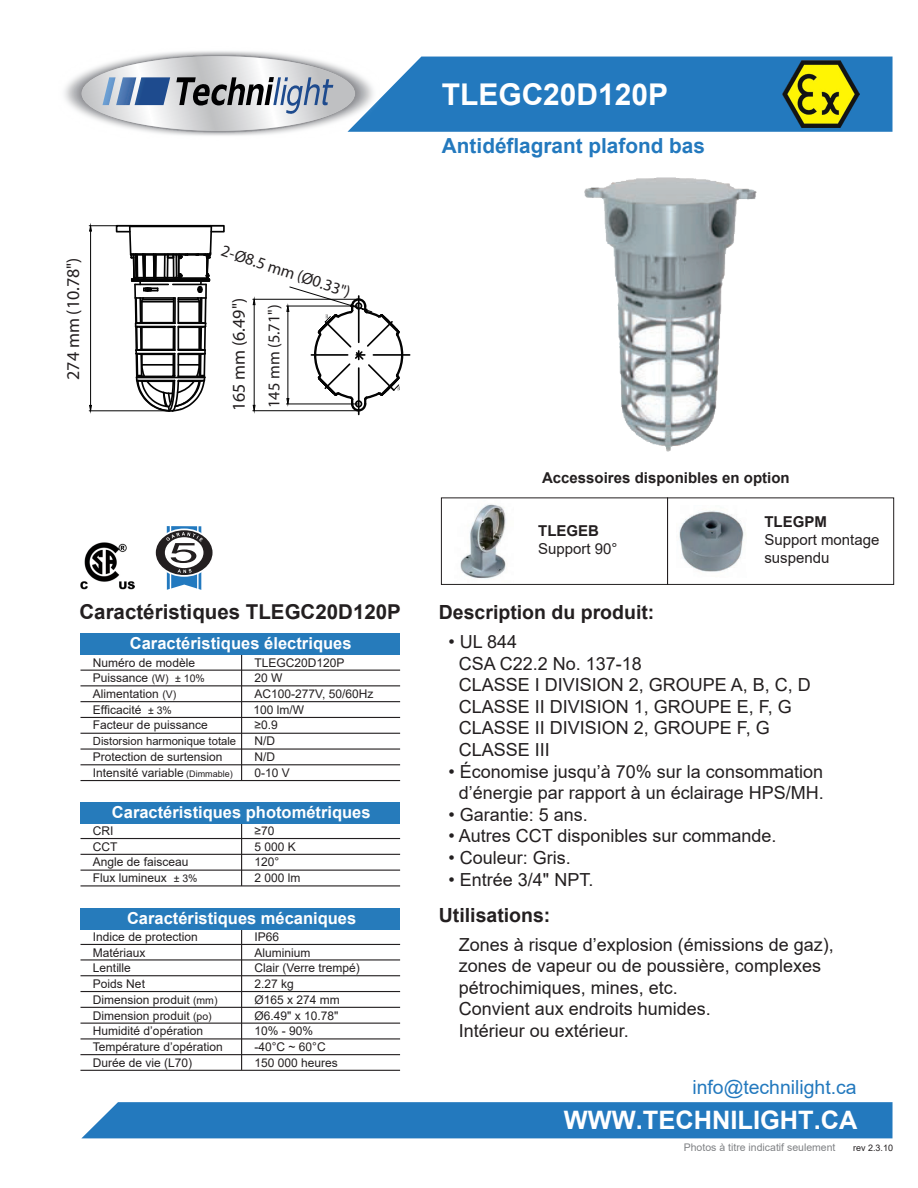
<style>
.page{position:relative;width:918px;height:1188px;background:#fff}
.page>*{position:absolute;margin:0;border:0;box-sizing:border-box;transform-origin:0 0}
.t1{font:700 30px "Arial";color:#fff}
.t2{font:700 25.35px "Arial";color:#fff}
.t3{font:700 20.7px "Arial";color:#2379be}
.t4{font:700 20.55px "Arial";color:#231f20}
.t5{font:700 19.5px "Arial";color:#231f20}
.t6{font:19.35px "Arial";color:#2379be}
.t7{font:18px/21.6px "Arial";color:#231f20}
.t8{font:18px "Myriad Pro";color:#231f20}
.t9{font:700 16.5px "Arial";color:#fff}
.t10{font:16.5px "Myriad Pro";color:#231f20}
.t11{font:700 15px "Arial";color:#231f20}
.t12{font:15px/18px "Arial";color:#231f20}
.t13{font:12px/15.6px "Arial";color:#231f20}
.t14{font:11.25px "Arial";color:#231f20}
.t15{font:10.5px "Arial";color:#808285}
.t16{font:9px "Arial";color:#231f20}
.s1{font-size:10.5px}
.s2{font-size:9px}
</style>
<div class="page">
<div style="left:82px;top:1102px;width:811px;height:36px;background:#2379be"></div>
<div style="left:381px;top:57px;width:512px;height:75px;background:#2379be"></div>
<hr style="left:241px;top:926px;width:1px;height:144px;background:#231f20">
<hr style="left:81px;top:959px;width:319px;height:2px;background:#231f20">
<hr style="left:81px;top:944px;width:319px;height:1px;background:#231f20">
<hr style="left:81px;top:975px;width:319px;height:1px;background:#231f20">
<hr style="left:81px;top:991px;width:319px;height:1px;background:#231f20">
<hr style="left:81px;top:1007px;width:319px;height:1px;background:#231f20">
<hr style="left:81px;top:1023px;width:319px;height:1px;background:#231f20">
<hr style="left:81px;top:1038px;width:319px;height:1px;background:#231f20">
<hr style="left:80px;top:1054px;width:320px;height:1px;background:#231f20">
<hr style="left:241px;top:822px;width:1px;height:64px;background:#231f20">
<hr style="left:81px;top:838px;width:319px;height:1px;background:#231f20">
<hr style="left:81px;top:854px;width:319px;height:1px;background:#231f20">
<hr style="left:81px;top:870px;width:319px;height:1px;background:#231f20">
<hr style="left:81px;top:885px;width:319px;height:1px;background:#231f20">
<div style="left:81px;top:802px;width:319px;height:22px;background:#267bbb"></div>
<hr style="left:241px;top:654px;width:1px;height:126px;background:#231f20">
<hr style="left:81px;top:685px;width:319px;height:1px;background:#231f20">
<hr style="left:81px;top:701px;width:319px;height:1px;background:#231f20">
<hr style="left:81px;top:717px;width:319px;height:1px;background:#231f20">
<hr style="left:81px;top:733px;width:319px;height:1px;background:#231f20">
<div style="left:81px;top:634px;width:319px;height:21px;background:#267bbb"></div>
<div style="left:81px;top:908px;width:319px;height:21px;background:#267bbb"></div>
<hr style="left:81px;top:748px;width:319px;height:2px;background:#231f20">
<hr style="left:81px;top:764px;width:319px;height:1px;background:#231f20">
<hr style="left:81px;top:780px;width:319px;height:1px;background:#231f20">
<hr style="left:80px;top:1070px;width:320px;height:1px;background:#231f20">
<img style="left:64px;top:51px;width:317px;height:85px">
<svg style="left:82px;top:56px;width:273px;height:75px"></svg>
<svg style="left:102px;top:77px;width:68px;height:28px;background:#6787b4"></svg>
<svg style="left:176px;top:77px;width:157px;height:40px;background:#9fa3ab"></svg>
<hr style="left:81px;top:670px;width:319px;height:1px;background:#231f20">
<img style="left:782px;top:60px;width:78px;height:68px">
<svg style="left:441px;top:497px;width:453px;height:88px"></svg>
<img style="left:676px;top:505px;width:70px;height:73px">
<img style="left:585px;top:178px;width:171px;height:273px">
<svg style="left:115px;top:224px;width:110px;height:188px"></svg>
<hr style="left:358px;top:368px;width:2px;height:46px;background:#030303">
<hr style="left:373px;top:354px;width:37px;height:2px;background:#030303">
<svg style="left:286px;top:286px;width:118px;height:126px"></svg>
<hr style="left:89px;top:225px;width:134px;height:1px;background:#030303">
<hr style="left:89px;top:411px;width:79px;height:1px;background:#030303">
<hr style="left:90px;top:231px;width:1px;height:174px;background:#030303">
<svg style="left:89px;top:223px;width:3px;height:9px"></svg>
<svg style="left:89px;top:405px;width:3px;height:9px"></svg>
<hr style="left:253px;top:299px;width:105px;height:1px;background:#030303">
<hr style="left:253px;top:410px;width:105px;height:1px;background:#030303">
<hr style="left:254px;top:305px;width:1px;height:100px;background:#030303">
<svg style="left:253px;top:296px;width:3px;height:9px"></svg>
<svg style="left:253px;top:405px;width:3px;height:9px"></svg>
<svg style="left:155px;top:526px;width:58px;height:64px"></svg>
<img style="left:80px;top:542px;width:54px;height:47px">
<h3 class="t8" style="left:62px;top:380px;width:124px;rotate:-90deg">274 mm (10.78")</h3>
<h3 class="t10" style="left:225px;top:241px;width:136px;rotate:18deg">2-Ø8.5 mm (Ø0.33")</h3>
<h3 class="t10" style="left:264px;top:408px;width:105px;rotate:-90deg">145 mm (5.71")</h3>
<h3 class="t8" style="left:228px;top:411px;width:115px;rotate:-90deg">165 mm (6.49")</h3>
<h3 class="t4" style="left:79px;top:597px;width:323px">Caractéristiques TLEGC20D120P</h3>
<h3 class="t9" style="left:130px;top:632px;width:223px">Caractéristiques électriques</h3>
<p class="t13" style="left:93px;top:655px;width:116px">Numéro de modèle<br>Puissance <span class="s1">(W) ± 10%<br></span>Alimentation <span class="s1">(V)<br></span>Efficacité <span class="s1">± 3%<br></span>Facteur de puissance</p>
<p class="t13" style="left:254px;top:655px;width:92px">TLEGC20D120P</p>
<p class="t13" style="left:255px;top:670px;width:30px">20 W</p>
<p class="t13" style="left:254px;top:702px;width:52px">100 lm/W</p>
<p class="t13" style="left:254px;top:686px;width:120px">AC100-277V, 50/60Hz</p>
<p class="t13" style="left:254px;top:717px;width:25px">≥0.9</p>
<p class="t14" style="left:93px;top:733px;width:145px">Distorsion harmonique totale</p>
<p class="t13" style="left:254px;top:733px;width:22px">N/D</p>
<p class="t13" style="left:93px;top:749px;width:131px">Protection de surtension</p>
<p class="t13" style="left:254px;top:749px;width:22px">N/D</p>
<p class="t13" style="left:93px;top:765px;width:141px">Intensité variable <span class="s2">(Dimmable)</span></p>
<p class="t13" style="left:254px;top:765px;width:37px">0-10 V</p>
<h3 class="t9" style="left:112px;top:800px;width:260px">Caractéristiques photométriques</h3>
<p class="t13" style="left:93px;top:823px;width:106px">CRI<br>CCT<br>Angle de faisceau<br>Flux lumineux <span class="s1">± 3%</span></p>
<p class="t13" style="left:254px;top:823px;width:48px">≥70<br>5 000 K<br>120°<br>2 000 lm</p>
<h3 class="t9" style="left:127px;top:906px;width:231px">Caractéristiques mécaniques</h3>
<p class="t13" style="left:93px;top:929px;width:126px">Indice de protection<br>Matériaux<br>Lentille<br>Poids Net<br>Dimension produit <span class="s1">(mm)</span></p>
<p class="t13" style="left:254px;top:929px;width:107px">IP66<br>Aluminium<br>Clair (Verre trempé)<br>2.27 kg<br>Ø165 x 274 mm</p>
<p class="t13" style="left:93px;top:1007px;width:120px">Dimension produit <span class="s1">(po)</span></p>
<p class="t13" style="left:254px;top:1007px;width:85px">Ø6.49" x 10.78"</p>
<p class="t13" style="left:93px;top:1023px;width:132px">Humidité d’opération<br>Température d’opération</p>
<p class="t13" style="left:254px;top:1023px;width:73px;line-height:16.2px">10% - 90% -40°C ~ 60°C</p>
<p class="t13" style="left:93px;top:1055px;width:101px">Durée de vie (L70)</p>
<p class="t13" style="left:254px;top:1055px;width:85px">150 000 heures</p>
<h1 class="t1" style="left:442px;top:74px;width:228px">TLEGC20D120P</h1>
<h3 class="t3" style="left:442px;top:132px;width:265px">Antidéflagrant plafond bas</h3>
<p class="t11" style="left:542px;top:468px;width:249px">Accessoires disponibles en option</p>
<p class="t11" style="left:538px;top:520px;width:62px">TLEGEB</p>
<p class="t12" style="left:538px;top:539px;width:81px">Support 90°</p>
<p class="t11" style="left:764px;top:511px;width:64px">TLEGPM</p>
<p class="t12" style="left:764px;top:531px;width:117px">Support montage suspendu</p>
<h3 class="t5" style="left:439px;top:598px;width:217px">Description du produit:</h3>
<h3 class="t7" style="left:459px;top:631px;width:354px;text-indent:-10px">• UL 844<br>CSA C22.2 No. 137-18<br>CLASSE I DIVISION 2, GROUPE A, B, C, D<br>CLASSE II DIVISION 1, GROUPE E, F, G<br>CLASSE II DIVISION 2, GROUPE F, G<br>CLASSE III</h3>
<h3 class="t7" style="left:449px;top:760px;width:377px;text-align:center">• Économise jusqu’à 70% sur la consommation d’énergie par rapport à un éclairage HPS/MH.</h3>
<h3 class="t7" style="left:449px;top:804px;width:141px">• Garantie: 5 ans.</h3>
<h3 class="t7" style="left:449px;top:825px;width:330px">• Autres CCT disponibles sur commande.</h3>
<h3 class="t7" style="left:449px;top:847px;width:124px">• Couleur: Gris.</h3>
<h3 class="t7" style="left:449px;top:868px;width:146px">• Entrée 3/4" NPT.</h3>
<h3 class="t5" style="left:439px;top:901px;width:113px">Utilisations:</h3>
<h3 class="t7" style="left:459px;top:933px;width:377px">Zones à risque d’explosion (émissions de gaz), zones de vapeur ou de poussière, complexes pétrochimiques, mines, etc.<br>Convient aux endroits humides.<br>Intérieur ou extérieur.</h3>
<h3 class="t6" style="left:692px;top:1074px;width:166px">info@technilight.ca</h3>
<h2 class="t2" style="left:564px;top:1102px;width:295px">WWW.TECHNILIGHT.CA</h2>
<p class="t15" style="left:684px;top:1140px;width:153px">Photos à titre indicatif seulement</p>
<p class="t16" style="left:853px;top:1142px;width:42px">rev 2.3.10</p>
</div>
